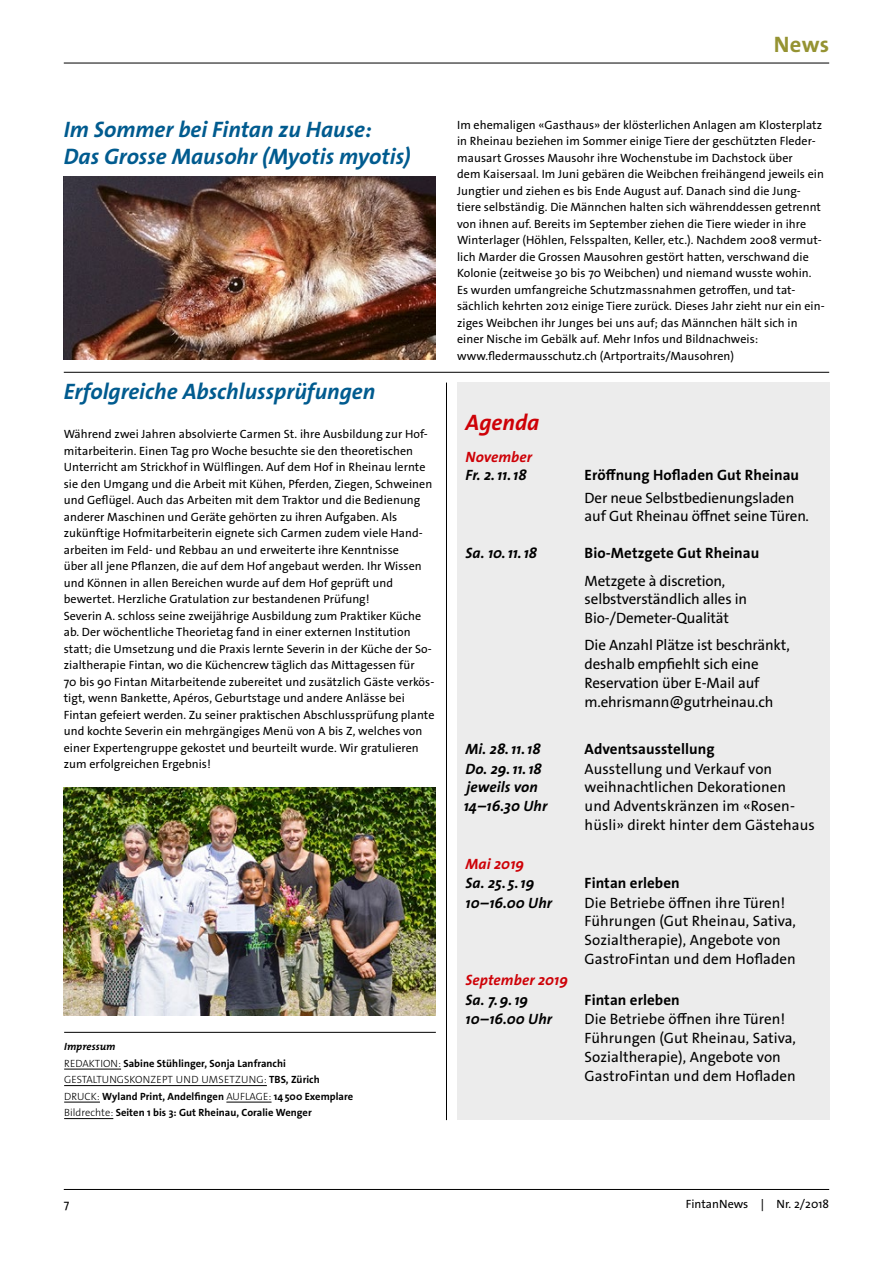
<style>
.page{position:relative;width:893px;height:1263px;background:#fff}
.page>*{position:absolute;margin:0;border:0;box-sizing:border-box;transform-origin:0 0}
.Titel_News{font:italic 700 22.5px/27px "The Sans Os F";color:#005b8f}
.Titel{font:italic 700 22.5px "The Sans Os F";color:#ce0107}
.Rubrik{font:700 22.5px "The Mix Os F";color:#959332}
.Lauftext_10_12_5pt{font:15px/18.8px "The Sans Os F";color:#000}
.Lauftext_10_12_5pt-2{font:italic 700 15px "The Sans Os F";letter-spacing:.005em;color:#000}
.Lauftext_10_12_5pt-3{font:700 15px "The Sans Os F";letter-spacing:.005em;color:#000}
.Lauftext_10_12_5pt-4{font:italic 700 15px "The Sans Os F";letter-spacing:.005em;color:#ce0107}
.Lauftext_News{font:12px/16.5px "The Sans Os F";letter-spacing:.005em;color:#000}
.Fusszeile_und_Pagina{font:12px "The Sans Os F";letter-spacing:.005em;color:#000}
.Lauftext_10_12_5pt-5{font:700 10.5px/16.5px "The Sans Os F";letter-spacing:.005em;color:#000}
.Zwischentitel_10_12{font:italic 700 10.5px "The Mix Os F";letter-spacing:.005em;color:#000}
.s1{font-weight:300}
</style>
<div class="page">
<hr style="left:64px;top:63px;width:765px;height:1px;background:#000">
<img style="left:64px;top:176px;width:372px;height:184px">
<hr style="left:446px;top:383px;width:1px;height:737px;background:#000">
<hr style="left:64px;top:372px;width:765px;height:1px;background:#000">
<img style="left:64px;top:787px;width:371px;height:229px">
<div style="left:457px;top:383px;width:372px;height:737px;background:#ececec"></div>
<hr style="left:64px;top:1032px;width:372px;height:1px;background:#000">
<hr style="left:64px;top:1069px;width:57px;height:1px;background:#000">
<hr style="left:64px;top:1085px;width:203px;height:1px;background:#000">
<hr style="left:64px;top:1102px;width:36px;height:1px;background:#000">
<hr style="left:226px;top:1102px;width:46px;height:1px;background:#000">
<hr style="left:64px;top:1118px;width:49px;height:1px;background:#000">
<hr style="left:64px;top:1189px;width:765px;height:1px;background:#000">
<p class="Rubrik" style="left:774px;top:30px;width:57px">News</p>
<p class="Titel_News" style="left:64px;top:116px;width:348px">Im Sommer bei Fintan zu Hause:<br>Das Grosse Mausohr (Myotis myotis)</p>
<p class="Titel_News" style="left:64px;top:378px;width:313px">Erfolgreiche Abschlussprüfungen</p>
<p class="Lauftext_News" style="left:64px;top:426px;width:370px">Während zwei Jahren absolvierte Carmen St. ihre Ausbildung zur Hof&shy;mitarbeiterin. Einen Tag pro Woche besuchte sie den theoretischen Unterricht am Strickhof in Wülflingen. Auf dem Hof in Rheinau lernte sie den Umgang und die Arbeit mit Kühen, Pferden, Ziegen, Schweinen und Geflügel. Auch das Arbeiten mit dem Traktor und die Bedienung anderer Maschinen und Geräte gehörten zu ihren Aufgaben. Als zukünftige Hofmitarbeiterin eignete sich Carmen zudem viele Hand&shy;arbeiten im Feld- und Rebbau an und erweiterte ihre Kenntnisse<br>über all jene Pflanzen, die auf dem Hof angebaut werden. Ihr Wissen und Können in allen Bereichen wurde auf dem Hof geprüft und bewertet. Herzliche Gratulation zur bestandenen Prüfung!</p>
<p class="Lauftext_News" style="left:64px;top:607px;width:372px">Severin A. schloss seine zweijährige Ausbildung zum Praktiker Küche ab. Der wöchentliche Theorietag fand in einer externen Institution statt; die Umsetzung und die Praxis lernte Severin in der Küche der So&shy;zialtherapie Fintan, wo die Küchencrew täglich das Mittagessen für<br>70 bis 90 Fintan Mitarbeitende zubereitet und zusätzlich Gäste verkös&shy;tigt, wenn Bankette, Apéros, Geburtstage und andere Anlässe bei Fintan gefeiert werden. Zu seiner praktischen Abschlussprüfung plante und kochte Severin ein mehrgängiges Menü von A bis Z, welches von einer Expertengruppe gekostet und beurteilt wurde. Wir gratulieren zum erfolgreichen Ergebnis!</p>
<p class="Zwischentitel_10_12" style="left:64px;top:1040px;width:53px">Impressum</p>
<p class="Lauftext_10_12_5pt-5" style="left:64px;top:1055px;width:291px"><span class="s1">REDAKTION:</span> Sabine Stühlinger, Sonja Lanfranchi<br><span class="s1">GESTALTUNGSKONZEPT UND UMSETZUNG:</span> TBS, Zürich<br><span class="s1">DRUCK:</span> Wyland Print, Andelfingen <span class="s1">AUFLAGE:</span> 14500 Exemplare</p>
<p class="Lauftext_10_12_5pt-5" style="left:64px;top:1104px;width:249px"><span class="s1">Bildrechte:</span> Seiten 1 bis 3: Gut Rheinau, Coralie Wenger</p>
<p class="Lauftext_News" style="left:457px;top:117px;width:369px">Im ehemaligen «Gasthaus» der klösterlichen Anlagen am Klosterplatz in Rheinau beziehen im Sommer einige Tiere der geschützten Fleder&shy;mausart Grosses Mausohr ihre Wochenstube im Dachstock über<br>dem Kaisersaal. Im Juni gebären die Weibchen freihängend jeweils ein Jungtier und ziehen es bis Ende August auf. Danach sind die Jung&shy;tiere selbständig. Die Männchen halten sich währenddessen getrennt von ihnen auf. Bereits im September ziehen die Tiere wieder in ihre Winterlager (Höhlen, Felsspalten, Keller, etc.). Nachdem 2008 vermut&shy;lich Marder die Grossen Mausohren gestört hatten, verschwand die Kolonie (zeitweise 30 bis 70 Weibchen) und niemand wusste wohin.<br>Es wurden umfangreiche Schutzmassnahmen getroffen, und tat&shy;sächlich kehrten 2012 einige Tiere zurück. Dieses Jahr zieht nur ein ein&shy;ziges Weibchen ihr Junges bei uns auf; das Männchen hält sich in einer Nische im Gebälk auf. Mehr Infos und Bildnachweis:</p>
<p class="Lauftext_News" style="left:457px;top:348px;width:279px">www.fledermausschutz.ch (Artportraits/Mausohren)</p>
<p class="Titel" style="left:466px;top:408px;width:75px">Agenda</p>
<p class="Lauftext_10_12_5pt-4" style="left:466px;top:447px;width:68px">November</p>
<p class="Lauftext_10_12_5pt-2" style="left:466px;top:465px;width:62px">Fr. 2.11.18</p>
<p class="Lauftext_10_12_5pt-3" style="left:585px;top:465px;width:216px">Eröffnung Hofladen Gut Rheinau</p>
<p class="Lauftext_10_12_5pt" style="left:585px;top:488px;width:226px">Der neue Selbstbedienungsladen auf Gut Rheinau öffnet seine Türen.</p>
<p class="Lauftext_10_12_5pt-2" style="left:466px;top:544px;width:73px">Sa. 10.11.18</p>
<p class="Lauftext_10_12_5pt-3" style="left:585px;top:544px;width:176px">Bio-Metzgete Gut Rheinau</p>
<p class="Lauftext_10_12_5pt" style="left:585px;top:571px;width:164px">Metzgete à discretion, selbstverständlich alles in<br>Bio-/Demeter-Qualität</p>
<p class="Lauftext_10_12_5pt" style="left:585px;top:636px;width:207px">Die Anzahl Plätze ist beschränkt, deshalb empfiehlt sich eine<br>Reservation über E-Mail auf m.ehrismann@gutrheinau.ch</p>
<p class="Lauftext_10_12_5pt-2" style="left:466px;top:739px;width:76px">Mi. 28.11.18</p>
<p class="Lauftext_10_12_5pt-3" style="left:585px;top:739px;width:131px">Adventsausstellung</p>
<p class="Lauftext_10_12_5pt-2" style="left:466px;top:759px;width:78px">Do. 29.11.18</p>
<p class="Lauftext_10_12_5pt" style="left:585px;top:759px;width:189px">Ausstellung und Verkauf von</p>
<p class="Lauftext_10_12_5pt-2" style="left:467px;top:778px;width:73px">jeweils von</p>
<p class="Lauftext_10_12_5pt" style="left:585px;top:778px;width:203px">weihnachtlichen Dekorationen</p>
<p class="Lauftext_10_12_5pt-2" style="left:464px;top:796px;width:85px">14–16.30 Uhr</p>
<p class="Lauftext_10_12_5pt" style="left:585px;top:797px;width:232px">und Adventskränzen im «Rosen&shy;hüsli» direkt hinter dem Gästehaus</p>
<p class="Lauftext_10_12_5pt-4" style="left:466px;top:854px;width:60px">Mai 2019</p>
<p class="Lauftext_10_12_5pt-2" style="left:466px;top:873px;width:70px">Sa. 25. 5.19</p>
<p class="Lauftext_10_12_5pt-3" style="left:585px;top:873px;width:97px">Fintan erleben</p>
<p class="Lauftext_10_12_5pt-2" style="left:466px;top:893px;width:88px">10–16.00 Uhr</p>
<p class="Lauftext_10_12_5pt" style="left:585px;top:893px;width:213px">Die Betriebe öffnen ihre Türen!<br>Führungen (Gut Rheinau, Sativa,<br>Sozialtherapie), Angebote von<br>GastroFintan und dem Hofladen</p>
<p class="Lauftext_10_12_5pt-4" style="left:466px;top:971px;width:104px">September 2019</p>
<p class="Lauftext_10_12_5pt-2" style="left:466px;top:990px;width:64px">Sa. 7.9.19</p>
<p class="Lauftext_10_12_5pt-3" style="left:585px;top:990px;width:97px">Fintan erleben</p>
<p class="Lauftext_10_12_5pt-2" style="left:466px;top:1010px;width:88px">10–16.00 Uhr</p>
<p class="Lauftext_10_12_5pt" style="left:585px;top:1010px;width:213px">Die Betriebe öffnen ihre Türen!<br>Führungen (Gut Rheinau, Sativa,<br>Sozialtherapie), Angebote von<br>GastroFintan und dem Hofladen</p>
<p class="Fusszeile_und_Pagina" style="left:64px;top:1196px;width:7px">7</p>
<p class="Fusszeile_und_Pagina" style="left:686px;top:1196px;width:145px">FintanNews ↕ Nr. 2/2018</p>
</div>
